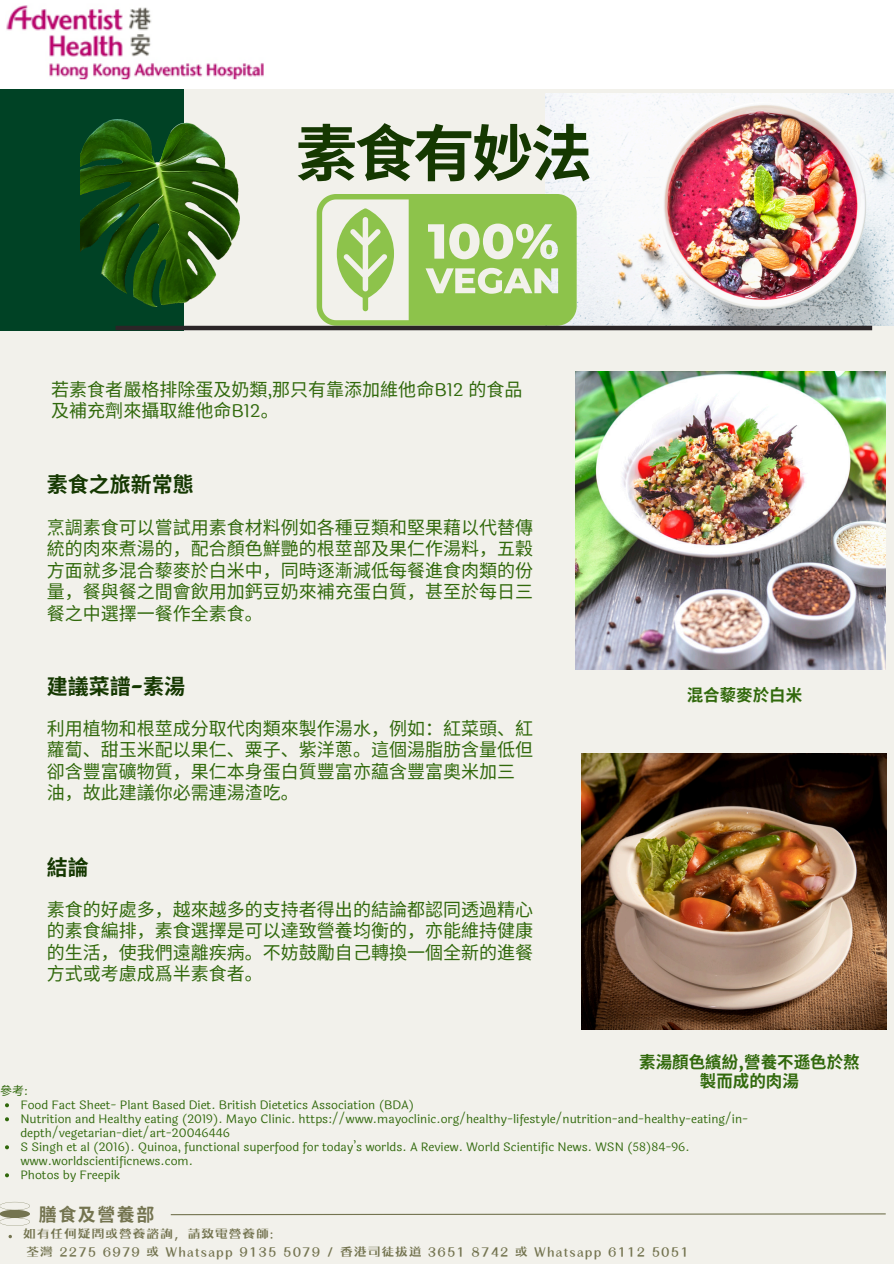
<style>
.page{position:relative;width:894px;height:1264px;background:#fff}
.page>*{position:absolute;margin:0;border:0;box-sizing:border-box;transform-origin:0 0}
.t1{font:700 61.5px "Noto Sans CJ Ksc";color:#153801}
.t2{font:700 21px "Noto Sans CJ Ksc";color:#153801}
.t3{font:18px/21.3px "Noto Sans CJ Ksc";color:#31690c;text-align:justify}
.t4{font:700 17.85px "Noto Sans CJ Ksc";letter-spacing:.09em;color:#747450}
.t5{font:700 16.5px/19.2px "Noto Sans CJ Ksc";color:#31690c;text-align:center}
.t6{font:13.8px "Canva Endeavor Black TC";letter-spacing:.09em;color:#747450}
.t7{font:12px/14px "Laila";color:#31690c}
.t8{font:12px "Noto Sans CJ Ksc";color:#31690c}
.s1{font-family:"Laila"}
</style>
<div class="page">
<div style="left:0;top:0;width:893px;height:1263px;background:#f2f1eb"></div>
<div style="left:0;top:89px;width:183px;height:241px;background:#004225"></div>
<img style="left:80px;top:120px;width:159px;height:186px">
<img style="left:545px;top:94px;width:348px;height:232px">
<svg style="left:316px;top:194px;width:260px;height:132px"></svg>
<hr style="left:115px;top:326px;width:756px;height:4px;background:#2b2527">
<img style="left:575px;top:371px;width:310px;height:298px">
<img style="left:581px;top:753px;width:304px;height:276px">
<svg style="left:5px;top:1103px;width:4px;height:4px"></svg>
<svg style="left:5px;top:1117px;width:4px;height:4px"></svg>
<svg style="left:5px;top:1145px;width:4px;height:4px"></svg>
<svg style="left:5px;top:1173px;width:4px;height:4px"></svg>
<svg style="left:170px;top:1213px;width:716px;height:2px"></svg>
<svg style="left:0;top:1201px;width:30px;height:24px"></svg>
<div style="left:0;top:0;width:893px;height:89px;background:#fff"></div>
<h2 class="t1" style="left:296px;top:105px;width:298px">素食有妙法</h2>
<p class="t3" style="left:51px;top:378px;width:472px">若素食者嚴格排除蛋及奶類<span class="s1">,</span>那只有靠添加維他命<span class="s1">B12</span> 的食品及補充劑來攝取維他命<span class="s1">B12</span>。</p>
<p class="t2" style="left:47px;top:468px;width:148px">素食之旅新常態</p>
<h3 class="t3" style="left:47px;top:515px;width:488px">烹調素食可以嘗試用素食材料例如各種豆類和堅果藉以代替傳統的肉來煮湯的，配合顏色鮮艷的根莖部及果仁作湯料，五穀方面就多混合藜麥於白米中，同時逐漸減低每餐進食肉類的份量，餐與餐之間會飲用加鈣豆奶來補充蛋白質，甚至於每日三餐之中選擇一餐作全素食。</h3>
<h2 class="t2" style="left:47px;top:669px;width:140px">建議菜譜<span class="s1">-</span>素湯</h2>
<h5 class="t3" style="left:47px;top:716px;width:488px;text-align:left">利用植物和根莖成分取代肉類來製作湯水，例如：紅菜頭、紅蘿蔔、甜玉米配以果仁、粟子、紫洋蔥。這個湯脂肪含量低但卻含豐富礦物質，果仁本身蛋白質豐富亦藴含豐富奧米加三油，故此建議你必需連湯渣吃。</h5>
<p class="t2" style="left:47px;top:850px;width:43px">結論</p>
<p class="t3" style="left:47px;top:897px;width:488px">素食的好處多，越來越多的支持者得出的結論都認同透過精心的素食編排，素食選擇是可以達致營養均衡的，亦能維持健康的生活，使我們遠離疾病。不妨鼓勵自己轉換一個全新的進餐方式或考慮成爲半素食者。</p>
<h2 class="t5" style="left:686px;top:684px;width:116px">混合藜麥於白米</h2>
<h5 class="t5" style="left:639px;top:1051px;width:222px">素湯顏色繽紛<span class="s1">,</span>營養不遜色於熬製而成的肉湯</h5>
<h5 class="t8" style="left:0;top:1081px;width:29px">參考<span class="s1">:</span></h5>
<p class="t7" style="left:20px;top:1098px;width:395px">Food Fact Sheet- Plant Based Diet. British Dietetics Association (BDA)</p>
<h4 class="t7" style="left:20px;top:1112px;width:729px">Nutrition and Healthy eating (2019). Mayo Clinic. https://www.mayoclinic.org/healthy-lifestyle/nutrition-and-healthy-eating/in&shy;depth/vegetarian-diet/art-20046446</h4>
<p class="t7" style="left:20px;top:1140px;width:670px">S Singh et al (2016). Quinoa, functional superfood for today’s worlds. A Review. World Scientific News. WSN (58)84-96. www.worldscientificnews.com.</p>
<h4 class="t7" style="left:20px;top:1168px;width:101px">Photos by Freepik</h4>
<p class="t4" style="left:39px;top:1200px;width:117px">膳食及營養部</p>
<p class="t6" style="left:23px;top:1226px;width:252px">如有任何疑問或營養諮詢，請致電營養師:</p>
<p class="t6" style="left:27px;top:1244px;width:663px">荃灣 2275 6979 或 Whatsapp 9135 5079 / 香港司徒拔道 3651 8742 或 Whatsapp 6112 5051</p>
</div>
